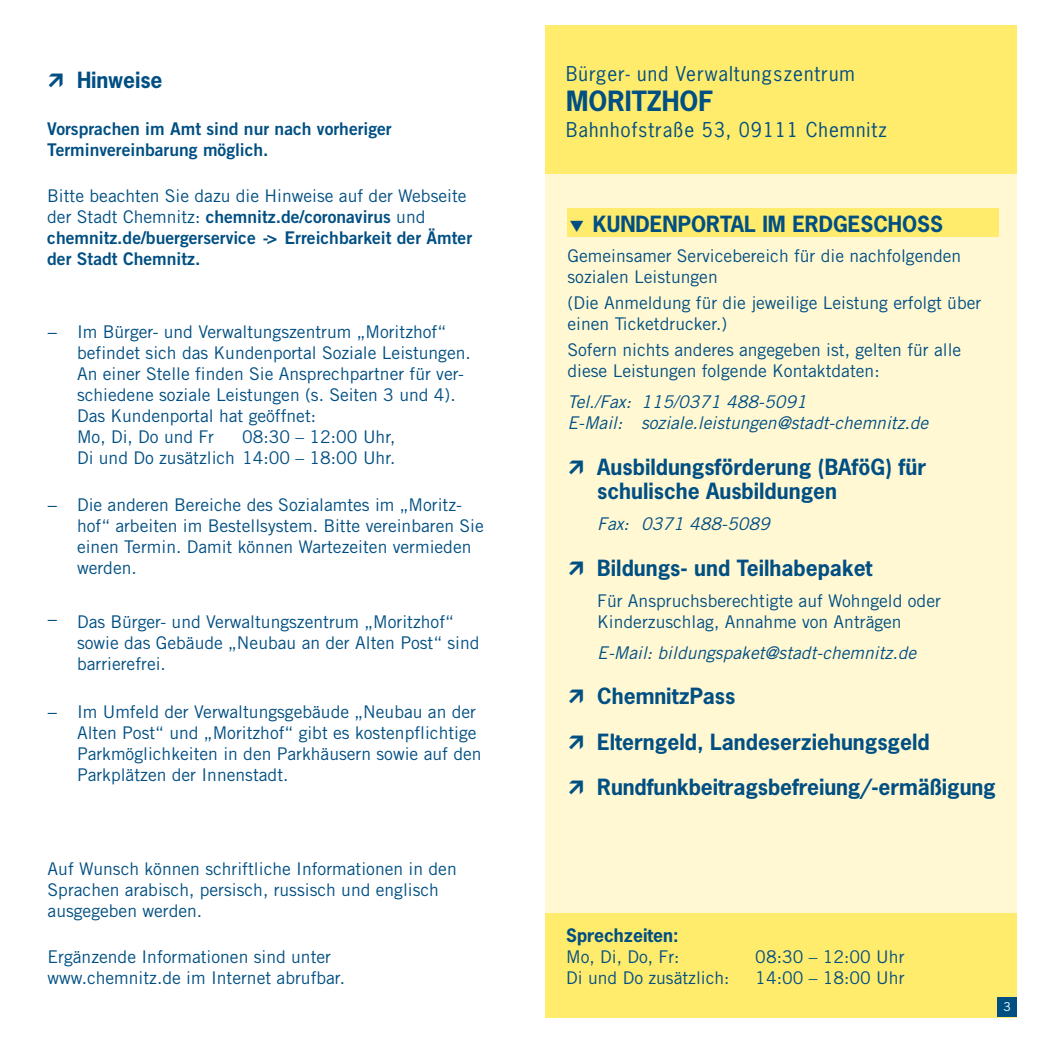
<style>
.page{position:relative;width:1042px;height:1042px;background:#fff}
.page>*{position:absolute;margin:0;border:0;box-sizing:border-box;transform-origin:0 0}
.t1{font:700 26.25px "News Gothic";color:#004f83}
.t2{font:700 21px/45.5px "News Gothic";color:#004f83}
.t3{font:19.25px "News Gothic";letter-spacing:.05em;color:#004f83}
.t4{font:17.5px/21px "Trade Gothic";color:#004f83}
.t5{font:17.5px/21px "Trade Gothic Bold Two";color:#004f83}
.t6{font:italic 17.5px/21px "Trade Gothic";color:#004f83}
.t7{font:700 17.5px "News Gothic";color:#004f83}
.t8{font:12.25px "Trade Gothic";color:#fff}
.s1{font-family:"Trade Gothic"}
</style>
<div class="page">
<div style="left:546px;top:25px;width:471px;height:992px;background:#fff8d3"></div>
<div style="left:546px;top:25px;width:471px;height:149px;background:#ffeb6c"></div>
<div style="left:546px;top:913px;width:471px;height:104px;background:#ffeb6c"></div>
<div style="left:567px;top:208px;width:431px;height:29px;background:#ffeb6c"></div>
<div style="left:997px;top:997px;width:20px;height:20px;background:#004f83"></div>
<p class="t2" style="left:77px;top:57px;width:87px">Hinweise</p>
<p class="t5" style="left:47px;top:118px;width:346px">Vorsprachen im Amt sind nur nach vorheriger<br>Terminvereinbarung möglich.</p>
<p class="t4" style="left:47px;top:185px;width:421px">Bitte beachten Sie dazu die Hinweise auf der Webseite</p>
<p class="t5" style="left:47px;top:206px;width:426px"><span class="s1">der Stadt Chemnitz:</span> chemnitz.de/coronavirus <span class="s1">und </span>chemnitz.de/buergerservice -&gt; Erreichbarkeit der Ämter der Stadt Chemnitz.</p>
<p class="t4" style="left:77px;top:321px;width:395px;text-indent:-30px">− Im Bürger- und Verwaltungszentrum „Moritzhof“ befindet sich das Kundenportal Soziale Leistungen.<br>An einer Stelle finden Sie Ansprechpartner für ver&shy;schiedene soziale Leistungen (s. Seiten 3 und 4).<br>Das Kundenportal hat geöffnet:<br>Mo, Di, Do und Fr</p>
<p class="t4" style="left:77px;top:426px;width:320px;text-align:right">08:30 – 12:00 Uhr,<br>Di und Do zusätzlich 14:00 – 18:00 Uhr.</p>
<p class="t4" style="left:77px;top:494px;width:408px;text-indent:-30px">− Die anderen Bereiche des Sozialamtes im „Moritz&shy;hof“ arbeiten im Bestellsystem. Bitte vereinbaren Sie einen Termin. Damit können Wartezeiten vermieden werden.</p>
<p class="t4" style="left:77px;top:611px;width:404px;text-indent:-30px">− Das Bürger- und Verwaltungszentrum „Moritzhof“ sowie das Gebäude „Neubau an der Alten Post“ sind barrierefrei.</p>
<p class="t4" style="left:77px;top:701px;width:406px;text-indent:-30px">− Im Umfeld der Verwaltungsgebäude „Neubau an der Alten Post“ und „Moritzhof“ gibt es kostenpflichtige Parkmöglichkeiten in den Parkhäusern sowie auf den Parkplätzen der Innenstadt.</p>
<p class="t4" style="left:48px;top:858px;width:410px">Auf Wunsch können schriftliche Informationen in den<br>Sprachen arabisch, persisch, russisch und englisch ausgegeben werden.</p>
<p class="t4" style="left:48px;top:946px;width:299px">Ergänzende Informationen sind unter www.chemnitz.de im Internet abrufbar.</p>
<p class="t3" style="left:566px;top:62px;width:290px">Bürger- und Verwaltungszentrum</p>
<h1 class="t1" style="left:566px;top:84px;width:148px">MORITZHOF</h1>
<p class="t3" style="left:566px;top:118px;width:322px">Bahnhofstraße 53, 09111 Chemnitz</p>
<p class="t2" style="left:593px;top:200px;width:43px">Kunden</p>
<p class="t2" style="left:678px;top:200px;width:55px">portal</p>
<p class="t2" style="left:762px;top:200px;width:72px">im Erdgeschoss</p>
<p class="t4" style="left:567px;top:245px;width:395px">Gemeinsamer Servicebereich für die nachfolgenden sozialen Leistungen</p>
<p class="t4" style="left:567px;top:292px;width:415px">(Die Anmeldung für die jeweilige Leistung erfolgt über einen Ticketdrucker.)</p>
<p class="t4" style="left:567px;top:339px;width:395px">Sofern nichts anderes angegeben ist, gelten für alle diese Leistungen folgende Kontaktdaten:</p>
<p class="t6" style="left:567px;top:391px;width:362px">Tel./Fax: 115/0371 488-5091<br>E-Mail: soziale.leistungen@stadt-chemnitz.de</p>
<p class="t2" style="left:597px;top:454px;width:330px;line-height:24.5px">Ausbildungsförderung (BAföG) für schulische Ausbildungen</p>
<p class="t6" style="left:597px;top:513px;width:174px">Fax: 0371 488-5089</p>
<p class="t2" style="left:597px;top:545px;width:277px">Bildungs- und Teilhabepaket</p>
<p class="t4" style="left:597px;top:590px;width:345px">Für Anspruchsberechtigte auf Wohngeld oder<br>Kinderzuschlag, Annahme von Anträgen</p>
<p class="t6" style="left:597px;top:642px;width:320px">E-Mail: bildungspaket@stadt-chemnitz.de</p>
<p class="t2" style="left:597px;top:673px;width:400px">ChemnitzPass<br>Elterngeld, Landeserziehungsgeld<br>Rundfunkbeitragsbefreiung/-ermäßigung</p>
<p class="t7" style="left:566px;top:924px;width:114px">Sprechzeiten:</p>
<p class="t4" style="left:566px;top:946px;width:115px">Mo, Di, Do, Fr:</p>
<p class="t4" style="left:755px;top:946px;width:151px">08:30 – 12:00 Uhr</p>
<p class="t4" style="left:566px;top:967px;width:165px">Di und Do zusätzlich:</p>
<p class="t4" style="left:755px;top:967px;width:151px">14:00 – 18:00 Uhr</p>
<p class="t8" style="left:1003px;top:999px;width:9px">3</p>
</div>
